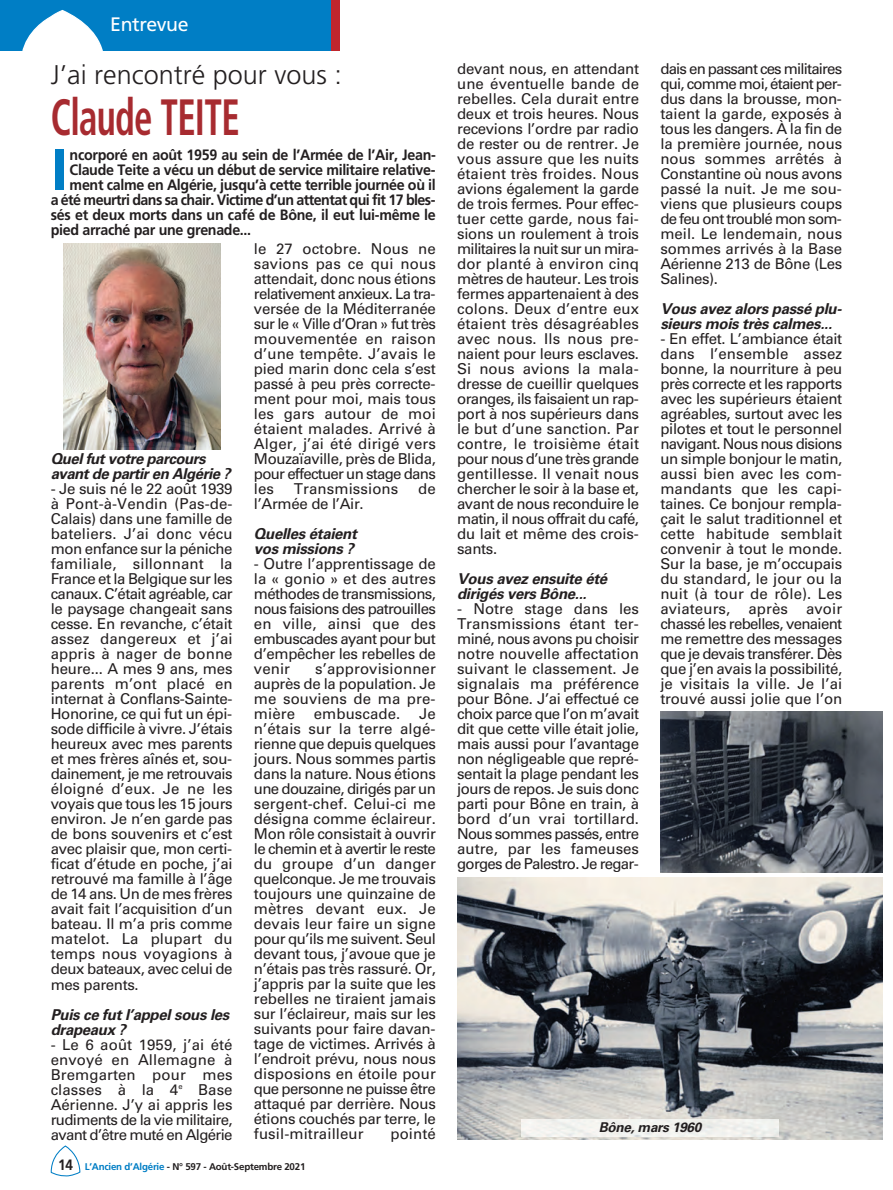
<style>
.page{position:relative;width:893px;height:1190px;background:#fff}
.page>*{position:absolute;margin:0;border:0;box-sizing:border-box;transform-origin:0 0}
.t1{font:700 57.9px "Frutiger LT Std";color:#007ec5;scale:1.05 1}
.t2{font:700 condensed 51px "Frutiger LT Std";letter-spacing:-.02em;color:#a72b30;scale:.72 1}
.t3{font:300 27px "Frutiger LT Std";color:#231f20}
.t4{font:19.5px "Frutiger LT Std";letter-spacing:-.02em;color:#fff}
.t5{font:15px/15px "Univers LT Std";letter-spacing:-.02em;color:#231f20;text-align:justify}
.t6{font:700 15px "Frutiger LT Std";letter-spacing:-.02em;color:#231f20;scale:.95 1}
.t7{font:italic 700 15px/15px "Univers LT Std";letter-spacing:-.02em;color:#231f20}
.t8{font:700 15px "Frutiger LT Std";letter-spacing:-.04em;color:#231f20;scale:.95 1}
.t9{font:15px "Univers LT Std";letter-spacing:.005em;color:#231f20}
.t10{font:italic 700 13.5px "Univers LT Std";letter-spacing:-.02em;color:#231f20}
.t11{font:700 9.75px "Frutiger LT Std";letter-spacing:-.02em;color:#231f20}
.s1{font-size:15px}
.s2{color:#007ec5}
</style>
<div class="page">
<svg style="left:51px;top:1145px;width:29px;height:31px"></svg>
<div style="left:0;top:0;width:340px;height:51px;background:#007ec5"></div>
<svg style="left:22px;top:10px;width:81px;height:41px"></svg>
<div style="left:331px;top:0;width:9px;height:51px;background:#c0262d"></div>
<img style="left:64px;top:243px;width:156px;height:206px">
<img style="left:457px;top:877px;width:425px;height:262px">
<img style="left:660px;top:711px;width:222px;height:162px">
<img style="left:521px;top:1119px;width:257px;height:17px">
<h3 class="t4" style="left:110px;top:13px;width:80px">Entrevue</h3>
<h3 class="t3" style="left:51px;top:59px;width:293px">J’ai rencontré pour vous :</h3>
<h2 class="t2" style="left:51px;top:87px;width:264px">Claude TEITE</h2>
<h1 class="t1" style="left:51px;top:147px;width:18px">I</h1>
<p class="t6" style="left:70px;top:149px;width:387px">ncorporé en août 1959 au sein de l’Armée de l’Air, Jean-</p>
<p class="t6" style="left:70px;top:164px;width:386px">Claude Teite a vécu un début de service militaire relative-</p>
<p class="t6" style="left:70px;top:179px;width:387px">ment calme en Algérie, jusqu’à cette terrible journée où il</p>
<p class="t8" style="left:51px;top:194px;width:406px">a été meurtri dans sa chair. Victime d’un attentat qui fit 17 bles-</p>
<p class="t6" style="left:51px;top:209px;width:407px">sés et deux morts dans un café de Bône, il eut lui-même le</p>
<p class="t6" style="left:51px;top:224px;width:212px">pied arraché par une grenade...</p>
<p class="t7" style="left:51px;top:453px;width:181px">Quel fut votre parcours avant de partir en Algérie ?</p>
<p class="t5" style="left:51px;top:483px;width:183px">- Je suis né le 22 août 1939 à Pont-à-Vendin (Pas-de-Calais) dans une famille de bateliers. J’ai donc vécu mon enfance sur la péniche familiale, sillonnant la France et la Belgique sur les canaux. C’était agréable, car le paysage changeait sans cesse. En revanche, c’était assez dangereux et j’ai appris à nager de bonne heure... A mes 9 ans, mes parents m’ont placé en internat à Conflans-Sainte-Honorine, ce qui fut un épi&shy;sode difficile à vivre. J’étais heureux avec mes parents et mes frères aînés et, sou&shy;dainement, je me retrouvais éloigné d’eux. Je ne les voyais que tous les 15 jours environ. Je n’en garde pas de bons souvenirs et c’est avec plaisir que, mon certi&shy;ficat d’étude en poche, j’ai retrouvé ma famille à l’âge de 14 ans. Un de mes frères avait fait l’acquisition d’un bateau. Il m’a pris comme matelot. La plupart du temps nous voyagions à deux bateaux, avec celui de mes parents.</p>
<p class="t7" style="left:51px;top:1008px;width:180px">Puis ce fut l’appel sous les drapeaux ?</p>
<p class="t5" style="left:51px;top:1038px;width:183px">- Le 6 août 1959, j’ai été envoyé en Allemagne à Bremgarten pour mes classes à la 4<sup>e</sup> Base Aérienne. J’y ai appris les rudiments de la vie militaire, avant d’être muté en Algérie</p>
<p class="t5" style="left:254px;top:243px;width:183px">le 27 octobre. Nous ne savions pas ce qui nous attendait, donc nous étions relativement anxieux. La tra&shy;versée de la Méditerranée sur le « Ville d’Oran » fut très mouvementée en raison d’une tempête. J’avais le pied marin donc cela s’est passé à peu près correcte&shy;ment pour moi, mais tous les gars autour de moi étaient malades. Arrivé à Alger, j’ai été dirigé vers Mouzaïaville, près de Blida, pour effectuer un stage dans les</p>
<p class="t9" style="left:294px;top:483px;width:106px">Transmissions</p>
<p class="t5" style="left:418px;top:483px;width:19px">de</p>
<p class="t5" style="left:254px;top:498px;width:111px">l’Armée de l’Air.</p>
<p class="t7" style="left:254px;top:528px;width:104px">Quelles étaient vos missions ?</p>
<p class="t5" style="left:254px;top:558px;width:183px">- Outre l’apprentissage de la « gonio » et des autres méthodes de transmissions, nous faisions des patrouilles en ville, ainsi que des embuscades ayant pour but d’empêcher les rebelles de venir</p>
<p class="t5" style="left:254px;top:663px;width:183px;text-indent:61px">s’approvisionner auprès de la population. Je me souviens de ma pre&shy;mière embuscade. Je n’étais sur la terre algé&shy;rienne que depuis quelques jours. Nous sommes partis dans la nature. Nous étions une douzaine, dirigés par un sergent-chef. Celui-ci me désigna comme éclaireur.<br>Mon rôle consistait à ouvrir le chemin et à avertir le reste du groupe d’un danger quelconque. Je me trouvais toujours une quinzaine de mètres devant eux. Je devais leur faire un signe pour qu’ils me suivent. Seul devant tous, j’avoue que je n’étais pas très rassuré. Or, j’appris par la suite que les rebelles ne tiraient jamais sur l’éclaireur, mais sur les suivants pour faire davan&shy;tage de victimes. Arrivés à l’endroit prévu, nous nous disposions en étoile pour que personne ne puisse être attaqué par derrière. Nous étions couchés par terre, le fusil-mitrailleur</p>
<p class="t5" style="left:390px;top:1128px;width:47px">pointé</p>
<p class="t11" style="left:58px;top:1162px;width:249px"><span class="s1">14</span> <span class="s2">L’Ancien d’Algérie</span> - N° 597 - Août-Septembre 2021</p>
<p class="t5" style="left:457px;top:63px;width:183px">devant nous, en attendant une éventuelle bande de rebelles. Cela durait entre deux et trois heures. Nous recevions l’ordre par radio de rester ou de rentrer. Je vous assure que les nuits étaient très froides. Nous avions également la garde de trois fermes. Pour effec&shy;tuer cette garde, nous fai&shy;sions un roulement à trois militaires la nuit sur un mira&shy;dor planté à environ cinq mètres de hauteur. Les trois fermes appartenaient à des colons. Deux d’entre eux étaient très désagréables avec nous. Ils nous pre&shy;naient pour leurs esclaves.<br>Si nous avions la mala&shy;dresse de cueillir quelques oranges, ils faisaient un rap&shy;port à nos supérieurs dans le but d’une sanction. Par contre, le troisième était pour nous d’une très grande gentillesse. Il venait nous chercher le soir à la base et, avant de nous reconduire le matin, il nous offrait du café, du lait et même des crois&shy;sants.</p>
<p class="t7" style="left:457px;top:573px;width:152px">Vous avez ensuite été dirigés vers Bône...</p>
<p class="t5" style="left:457px;top:603px;width:183px">- Notre stage dans les Transmissions étant ter&shy;miné, nous avons pu choisir notre nouvelle affectation suivant le classement. Je signalais ma préférence pour Bône. J’ai effectué ce choix parce que l’on m’avait dit que cette ville était jolie, mais aussi pour l’avantage non négligeable que repré&shy;sentait la plage pendant les jours de repos. Je suis donc parti pour Bône en train, à bord d’un vrai tortillard.<br>Nous sommes passés, entre autre, par les fameuses gorges de Palestro. Je regar-</p>
<p class="t5" style="left:660px;top:63px;width:183px">dais en passant ces militaires qui, comme moi, étaient per&shy;dus dans la brousse, mon&shy;taient la garde, exposés à tous les dangers. À la fin de la première journée, nous nous sommes arrêtés à Constantine où nous avons passé la nuit. Je me sou&shy;viens que plusieurs coups de feu ont troublé mon som&shy;meil. Le lendemain, nous sommes arrivés à la Base Aérienne 213 de Bône (Les Salines).</p>
<p class="t7" style="left:660px;top:303px;width:183px">Vous avez alors passé plu&shy;sieurs mois très calmes...</p>
<p class="t5" style="left:660px;top:333px;width:183px">- En effet. L’ambiance était dans l’ensemble assez bonne, la nourriture à peu près correcte et les rapports avec les supérieurs étaient agréables, surtout avec les pilotes et tout le personnel navigant. Nous nous disions un simple bonjour le matin, aussi bien avec les com&shy;mandants que les capi&shy;taines. Ce bonjour rempla&shy;çait le salut traditionnel et cette habitude semblait convenir à tout le monde.<br>Sur la base, je m’occupais du standard, le jour ou la nuit (à tour de rôle). Les aviateurs, après avoir chassé les rebelles, venaient me remettre des messages que je devais transférer. Dès que j’en avais la possibilité, je visitais la ville. Je l’ai trouvé aussi jolie que l’on</p>
<p class="t10" style="left:598px;top:1122px;width:104px">Bône, mars 1960</p>
</div>
